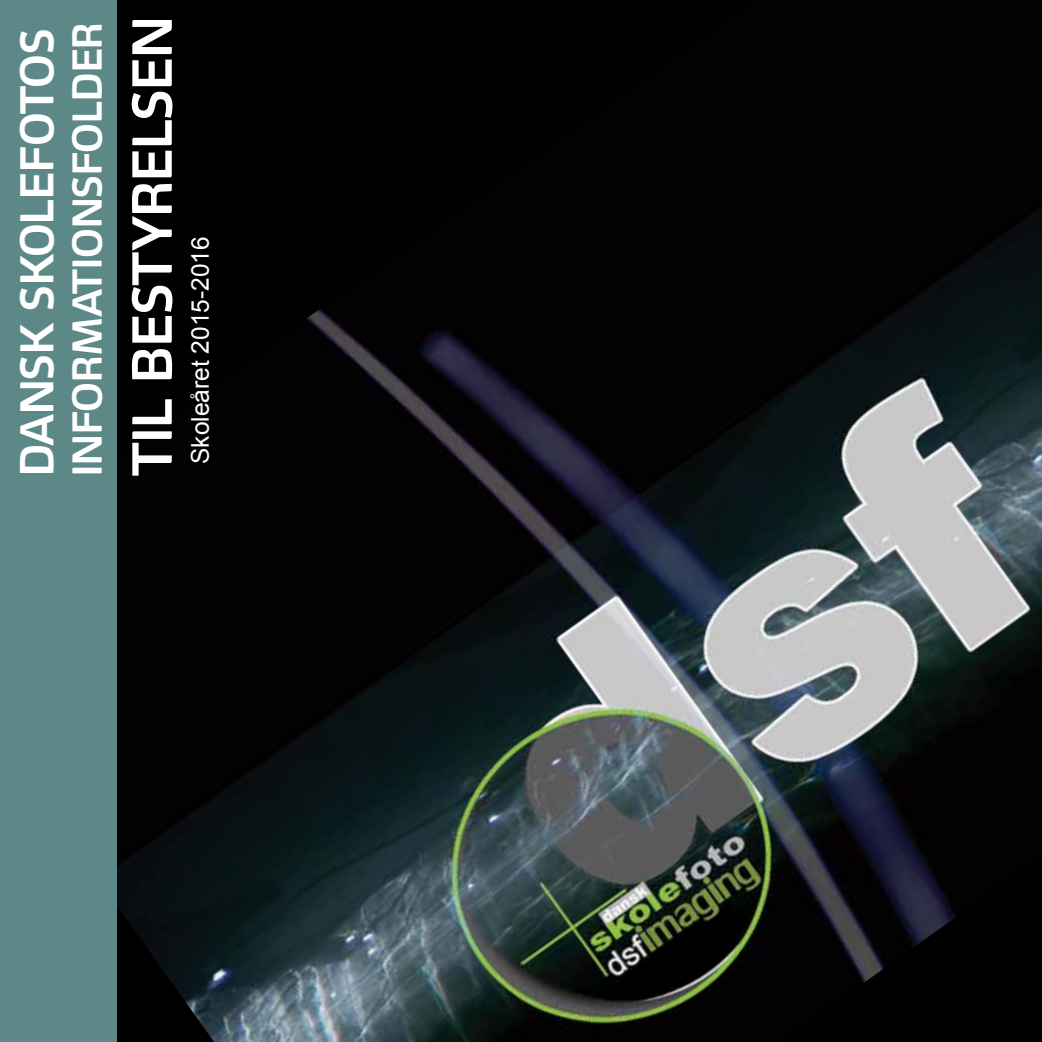
<style>
.page{position:relative;width:1042px;height:1042px;background:#fff}
.page>*{position:absolute;margin:0;border:0;box-sizing:border-box;transform-origin:0 0}
.t1{font:700 54.25px "Carlsberg Sans";color:#fff}
.t2{font:700 45.5px "Carlsberg Sans";color:#fff}
.t3{font:700 40.25px "Carlsberg Sans";color:#fff}
.t4{font:24.5px "Arial";color:#fff}
</style>
<div class="page">
<img style="left:117px;top:0;width:925px;height:1042px">
<div style="left:0;top:0;width:117px;height:1042px;background:#5d8888"></div>
<p class="t2" style="left:11px;top:476px;width:448px;rotate:-90deg">dansk skolefotos</p>
<p class="t3" style="left:64px;top:476px;width:455px;rotate:-90deg">informationsfolder</p>
<h1 class="t1" style="left:121px;top:476px;width:461px;rotate:-90deg">til bestyrelsen</h1>
<p class="t4" style="left:184px;top:464px;width:229px;rotate:-90deg">Skoleåret 2015-2016</p>
</div>
